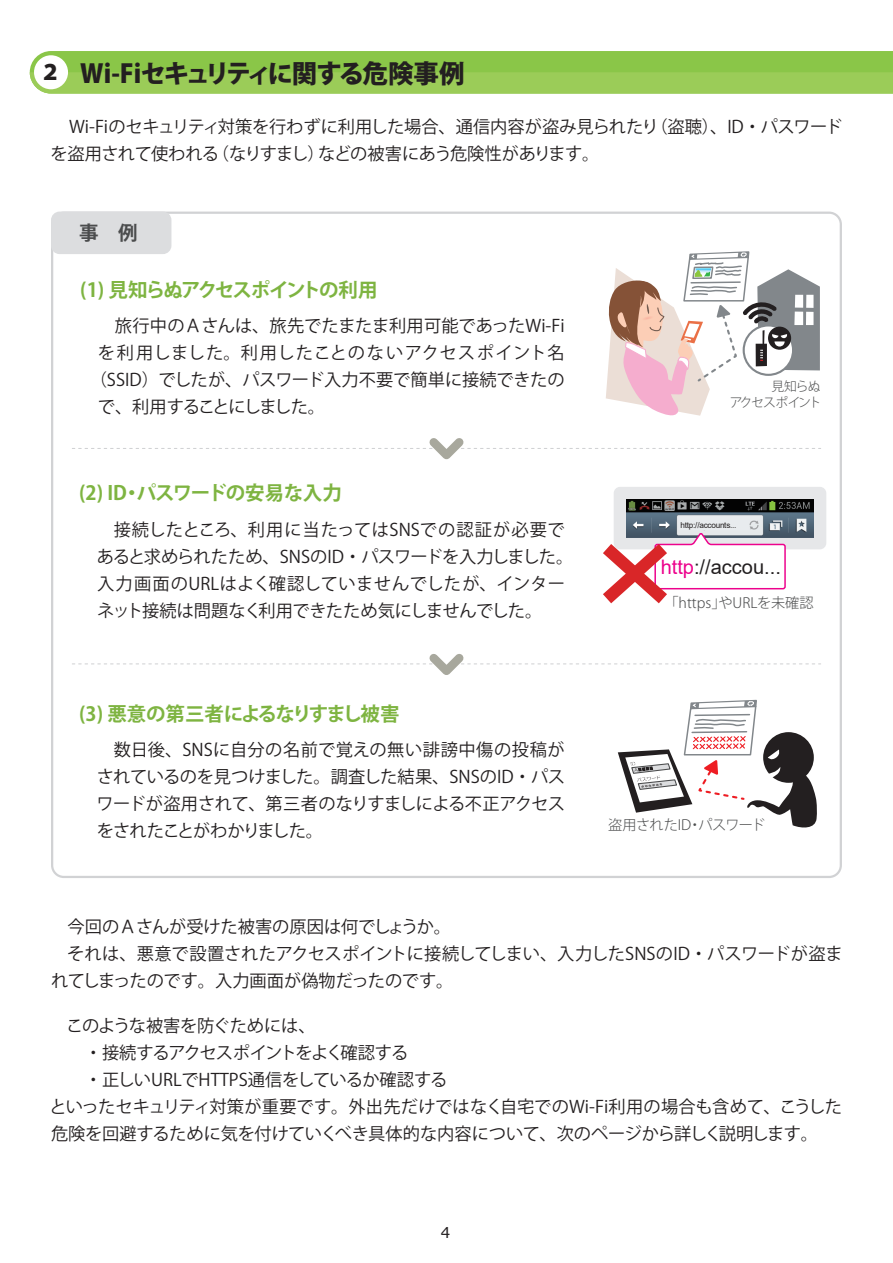
<style>
.page{position:relative;width:893px;height:1263px;background:#fff}
.page>*{position:absolute;margin:0;border:0;box-sizing:border-box;transform-origin:0 0}
.t1{font:800 25.5px "Koz Go Pr 6 N";letter-spacing:-.055em;color:#231f20}
.t2{font:20.1px "Arial";color:#231f20}
.t3{font:700 19.5px "Koz Go Pr 6 N";letter-spacing:-.065em;color:#7eb441}
.t4{font:700 19.5px "Koz Go Pr 6 N";letter-spacing:-.09em;color:#7eb441}
.t5{font:700 19.5px "Koz Go Pr 6 N";letter-spacing:-.02em;color:#7eb441}
.t6{font:700 19.5px "Koz Go Pr 6 N";color:#4b4c4d}
.t7{font:17.25px/27px "Koz Go Pr 6 N";letter-spacing:-.01em;color:#231f20}
.t8{font:17.25px "Koz Go Pr 6 N";letter-spacing:.045em;color:#231f20}
.t9{font:17.25px "Koz Go Pr 6 N";letter-spacing:-.075em;color:#231f20}
.t10{font:17.25px "Koz Go Pr 6 N";letter-spacing:-.085em;color:#231f20}
.t11{font:15px "Verdana";color:#231f20}
.t12{font:300 14.1px "Koz Go Pr 6 N";color:#4b4c4d}
.t13{font:300 14.1px "Koz Go Pr 6 N";letter-spacing:-.035em;color:#4b4c4d}
.t14{font:300 12.75px/15.9px "Koz Go Pr 6 N";letter-spacing:-.065em;color:#4b4c4d;text-align:right}
.t15{font:8.25px "Arial";letter-spacing:-.03em;color:#231f20}
.s1{font-size:21px}
.s2{font-size:19.95px;color:#ed028c}
.s3{font-size:19.95px}
</style>
<div class="page">
<svg style="left:30px;top:51px;width:863px;height:43px;background:#93c951"></svg>
<div style="left:34px;top:55px;width:34px;height:34px;background:#fff;border-radius:50%"></div>
<svg style="left:51px;top:212px;width:791px;height:666px"></svg>
<div style="left:51px;top:212px;width:120px;height:42px;background:#dcdddf;border-radius:9px"></div>
<h1 class="t1" style="left:40px;top:59px;width:426px"><span class="s1">２</span> Wi-Fiセキュリティに関する危険事例</h1>
<p class="t7" style="left:51px;top:114px;width:793px;text-indent:18px">Wi-Fiのセキュリティ対策を行わずに利用した場合、通信内容が盗み見られたり（盗聴）、ID・パスワードを盗用されて使われる（なりすまし）などの被害にあう危険性があります。</p>
<p class="t6" style="left:79px;top:222px;width:60px">事　例</p>
<p class="t4" style="left:80px;top:279px;width:299px">(1) 見知らぬアクセスポイントの利用</p>
<p class="t7" style="left:115px;top:313px;width:451px">旅行中のＡさんは、旅先でたまたま利用可能であったWi-Fi</p>
<p class="t8" style="left:98px;top:343px;width:468px">を利用しました。利用したことのないアクセスポイント名</p>
<p class="t7" style="left:90px;top:367px;width:477px">（SSID）でしたが、パスワード入力不要で簡単に接続できたの</p>
<p class="t10" style="left:98px;top:397px;width:229px">で、利用することにしました。</p>
<p class="t5" style="left:79px;top:482px;width:264px">(2) ID・パスワードの安易な入力</p>
<p class="t7" style="left:97px;top:516px;width:478px;text-indent:17px">接続したところ、利用に当たってはSNSでの認証が必要であると求められたため、SNSのID・パスワードを入力しました。入力画面のURLはよく確認していませんでしたが、インターネット接続は問題なく利用できたため気にしませんでした。</p>
<p class="t3" style="left:79px;top:702px;width:322px">(3) 悪意の第三者によるなりすまし被害</p>
<p class="t7" style="left:97px;top:737px;width:470px;text-align:justify;text-indent:17px">数日後、SNSに自分の名前で覚えの無い誹謗中傷の投稿がされているのを見つけました。調査した結果、SNSのID・パスワードが盗用されて、第三者のなりすましによる不正アクセスをされたことがわかりました。</p>
<p class="t14" style="left:730px;top:379px;width:93px">見知らぬ<br>アクセスポイント</p>
<p class="t15" style="left:681px;top:519px;width:57px">http://accounts...</p>
<p class="t2" style="left:661px;top:553px;width:122px"><span class="s2">http</span><span class="s3">://</span>accou...</p>
<p class="t12" style="left:664px;top:595px;width:151px">「https」やURLを未確認</p>
<p class="t13" style="left:608px;top:817px;width:158px">盗用されたID・パスワード</p>
<p class="t7" style="left:68px;top:913px;width:385px">今回のＡさんが受けた被害の原因は何でしょうか。</p>
<p class="t7" style="left:67px;top:940px;width:777px">それは、悪意で設置されたアクセスポイントに接続してしまい、入力したSNSのID・パスワードが盗ま</p>
<p class="t7" style="left:51px;top:967px;width:404px">れてしまったのです。入力画面が偽物だったのです。</p>
<p class="t7" style="left:66px;top:1012px;width:251px">このような被害を防ぐためには、</p>
<p class="t9" style="left:68px;top:1042px;width:342px">　・接続するアクセスポイントをよく確認する</p>
<p class="t7" style="left:68px;top:1066px;width:381px">　・正しいURLでHTTPS通信をしているか確認する</p>
<p class="t7" style="left:50px;top:1093px;width:794px">といったセキュリティ対策が重要です。外出先だけではなく自宅でのWi-Fi利用の場合も含めて、こうした</p>
<p class="t7" style="left:51px;top:1120px;width:769px">危険を回避するために気を付けていくべき具体的な内容について、次のページから詳しく説明します。</p>
<p class="t11" style="left:441px;top:1222px;width:11px">4</p>
</div>
